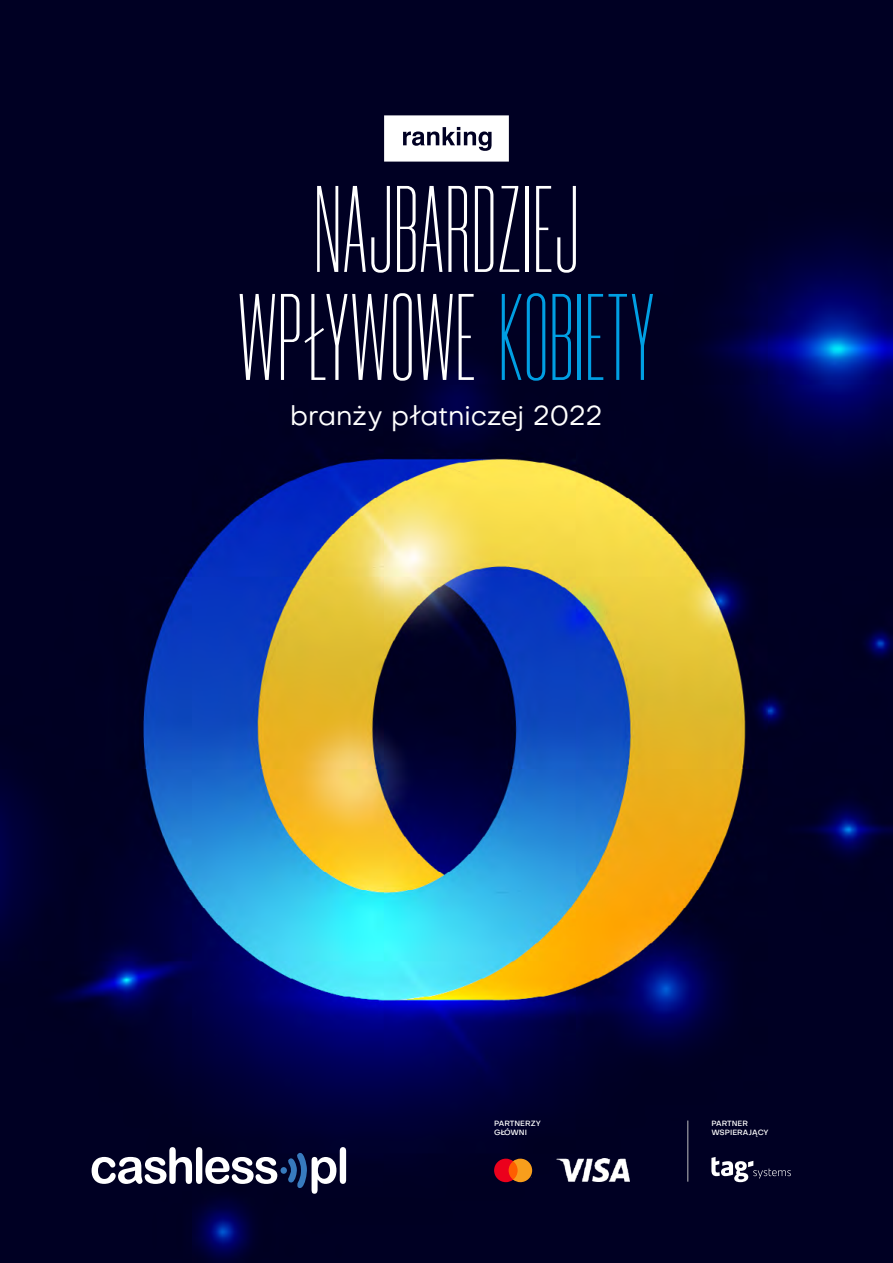
<style>
.page{position:relative;width:893px;height:1263px;background:#fff}
.page>*{position:absolute;margin:0;border:0;box-sizing:border-box;transform-origin:0 0}
.t1{font:200 123px/108px "Morganite";letter-spacing:.015em;color:#fff;text-align:center}
.t2{font:27px "Objective";letter-spacing:-.01em;color:#fff}
.t3{font:500 7.5px/9px "Objective";color:#fff}
.s1{color:#009fe3}
</style>
<div class="page">
<img style="left:0;top:1px;width:893px;height:1262px">
<div style="left:281px;top:1167px;width:6px;height:7px;background:#377abe;border-radius:50%"></div>
<svg style="left:287px;top:1147px;width:59px;height:47px"></svg>
<svg style="left:92px;top:1147px;width:185px;height:37px"></svg>
<img style="left:556px;top:1159px;width:73px;height:23px">
<svg style="left:494px;top:1159px;width:38px;height:23px"></svg>
<hr style="left:688px;top:1120px;width:1px;height:62px;background:#bfbfbf">
<svg style="left:384px;top:115px;width:125px;height:47px"></svg>
<svg style="left:711px;top:1157px;width:80px;height:25px"></svg>
<h1 class="t1" style="left:239px;top:177px;width:416px">NAJBARDZIEJ<br>WPŁYWOWE <span class="s1">KOBIETY</span></h1>
<h2 class="t2" style="left:290px;top:398px;width:314px">branży płatniczej 2022</h2>
<p class="t3" style="left:494px;top:1119px;width:48px">PARTNERZY<br>GŁÓWNI</p>
<p class="t3" style="left:711px;top:1119px;width:59px">PARTNER<br>WSPIERAJĄCY</p>
</div>
